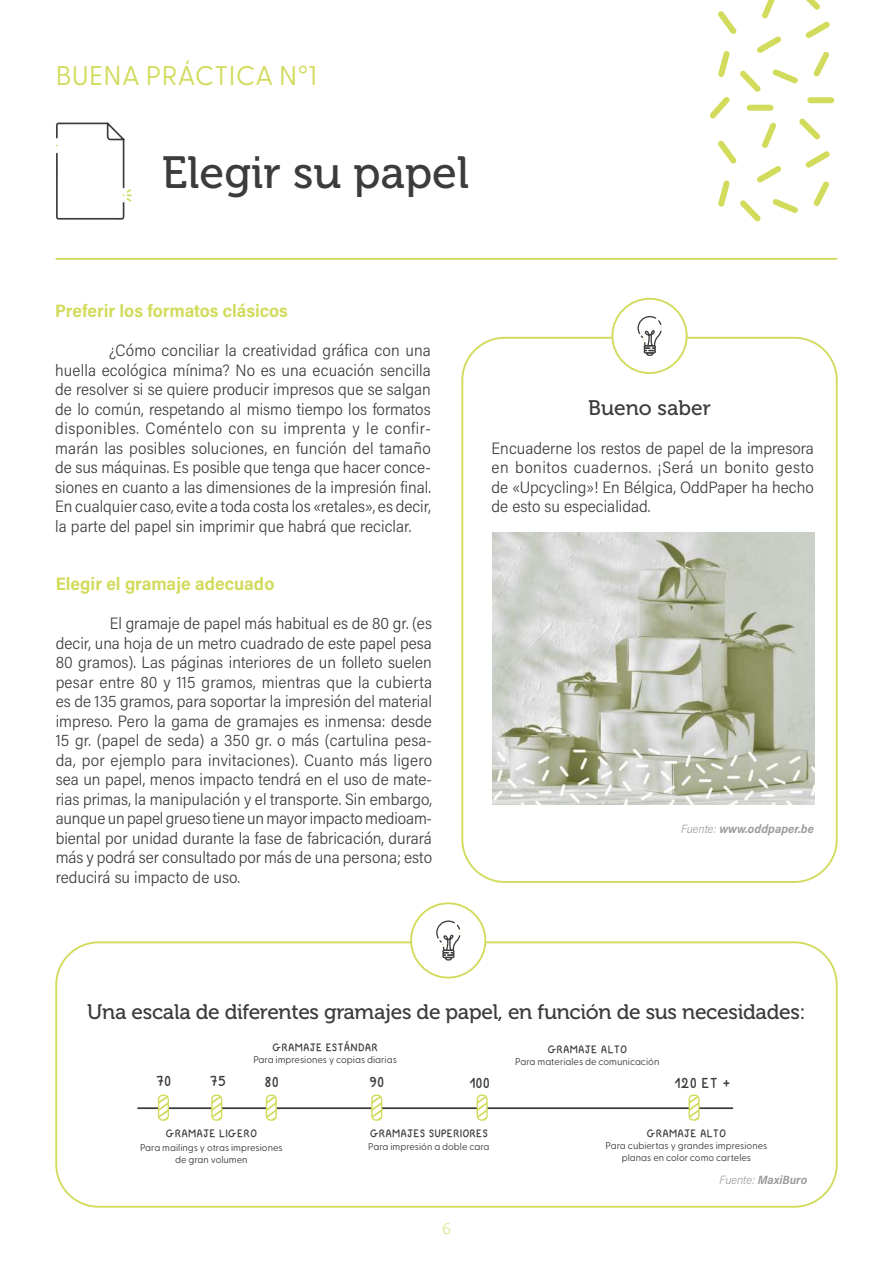
<style>
.page{position:relative;width:893px;height:1263px;background:#fff}
.page>*{position:absolute;margin:0;border:0;box-sizing:border-box;transform-origin:0 0}
.t1{font:45px "Museo 500";color:#3c3c3b}
.t2{font:27px "Greycliff CF";letter-spacing:.01em;color:#d2db5c}
.t3{font:21px "Museo 500";letter-spacing:-.015em;color:#3c3c3b}
.t4{font:700 18.15px "Manuscrite Beecom";color:#3c3c3b}
.t5{font:700 18px "Acumin Pro Semi Cond";color:#d2db5c}
.t6{font:300 16.5px/19.5px "Acumin Pro Semi Cond";color:#3c3c3b;text-align:justify}
.t7{font:15px "Museo 100";color:#d2db5c}
.t8{font:700 13.95px "Manuscrite Beecom";color:#3c3c3b}
.t9{font:italic 700 12px "Acumin Pro Semi Cond";color:#9d9d9c}
.t10{font:9.75px/11.7px "Greycliff CF";color:#3c3c3b;text-align:center}
.s1{font-weight:300}
</style>
<div class="page">
<hr style="left:56px;top:258px;width:781px;height:2px;background:#d2db5c">
<svg style="left:709px;top:0;width:126px;height:222px"></svg>
<div style="left:461px;top:337px;width:377px;height:546px;border:2px solid #d2db5c;border-radius:43px"></div>
<div style="left:55px;top:941px;width:783px;height:267px;border:2px solid #d2db5c;border-radius:43px"></div>
<div style="left:612px;top:299px;width:75px;height:74px;background:#fff;border-radius:50%"></div>
<div style="left:611px;top:298px;width:77px;height:76px;border:2px solid #d2db5c;border-radius:50%"></div>
<div style="left:411px;top:903px;width:74px;height:74px;background:#fff;border-radius:50%"></div>
<div style="left:410px;top:902px;width:76px;height:76px;border:2px solid #d2db5c;border-radius:50%"></div>
<svg style="left:638px;top:316px;width:24px;height:40px"></svg>
<svg style="left:437px;top:920px;width:24px;height:41px"></svg>
<svg style="left:56px;top:122px;width:76px;height:98px"></svg>
<img style="left:492px;top:533px;width:323px;height:272px">
<hr style="left:138px;top:1107px;width:594px;height:2px;background:#3c3c3b">
<svg style="left:160px;top:1096px;width:7px;height:23px"></svg>
<div style="left:158px;top:1094px;width:11px;height:27px;border:1px solid #d2db5c;border-radius:4px"></div>
<svg style="left:213px;top:1096px;width:7px;height:23px"></svg>
<div style="left:211px;top:1094px;width:11px;height:27px;border:1px solid #d2db5c;border-radius:4px"></div>
<svg style="left:268px;top:1096px;width:7px;height:23px"></svg>
<div style="left:266px;top:1094px;width:11px;height:27px;border:1px solid #d2db5c;border-radius:4px"></div>
<svg style="left:373px;top:1096px;width:7px;height:23px"></svg>
<div style="left:371px;top:1094px;width:11px;height:27px;border:1px solid #d2db5c;border-radius:4px"></div>
<svg style="left:479px;top:1096px;width:7px;height:23px"></svg>
<div style="left:477px;top:1094px;width:11px;height:27px;border:1px solid #d2db5c;border-radius:4px"></div>
<svg style="left:690px;top:1096px;width:8px;height:23px"></svg>
<div style="left:688px;top:1094px;width:12px;height:27px;border:1px solid #d2db5c;border-radius:4px"></div>
<h2 class="t2" style="left:56px;top:56px;width:262px">BUENA PRÁCTICA N°1</h2>
<h1 class="t1" style="left:162px;top:148px;width:309px">Elegir su papel</h1>
<p class="t5" style="left:55px;top:298px;width:234px">Preferir los formatos clásicos</p>
<p class="t6" style="left:55px;top:340px;width:377px;text-indent:54px">¿Cómo conciliar la creatividad gráfica con una huella ecológica mínima? No es una ecuación sencilla de resolver si se quiere producir impresos que se salgan de lo común, respetando al mismo tiempo los formatos disponibles. Coméntelo con su imprenta y le confir&shy;marán las posibles soluciones, en función del tamaño de sus máquinas. Es posible que tenga que hacer conce&shy;siones en cuanto a las dimensiones de la impresión final.<br>En cualquier caso, evite a toda costa los «retales», es decir, la parte del papel sin imprimir que habrá que reciclar.</p>
<p class="t5" style="left:56px;top:571px;width:220px">Elegir el gramaje adecuado</p>
<p class="t6" style="left:56px;top:613px;width:378px;text-indent:54px">El gramaje de papel más habitual es de 80 gr. (es decir, una hoja de un metro cuadrado de este papel pesa 80 gramos). Las páginas interiores de un folleto suelen pesar entre 80 y 115 gramos, mientras que la cubierta es de 135 gramos, para soportar la impresión del material impreso. Pero la gama de gramajes es inmensa: desde 15 gr. (papel de seda) a 350 gr. o más (cartulina pesa&shy;da, por ejemplo para invitaciones). Cuanto más ligero sea un papel, menos impacto tendrá en el uso de mate&shy;rias primas, la manipulación y el transporte. Sin embargo, aunque un papel grueso tiene un mayor impacto medioam&shy;biental por unidad durante la fase de fabricación, durará más y podrá ser consultado por más de una persona; esto reducirá su impacto de uso.</p>
<p class="t3" style="left:588px;top:396px;width:124px">Bueno saber</p>
<p class="t6" style="left:492px;top:438px;width:324px">Encuaderne los restos de papel de la impresora en bonitos cuadernos. ¡Será un bonito gesto de «Upcycling»! En Bélgica, OddPaper ha hecho de esto su especialidad.</p>
<p class="t9" style="left:681px;top:820px;width:134px"><span class="s1">Fuente:</span> www.oddpaper.be</p>
<p class="t3" style="left:87px;top:1001px;width:720px">Una escala de diferentes gramajes de papel, en función de sus necesidades:</p>
<p class="t8" style="left:272px;top:1038px;width:108px">GRAMAJE ESTÁNDAR</p>
<p class="t8" style="left:547px;top:1041px;width:81px">GRAMAJE ALTO</p>
<p class="t10" style="left:253px;top:1053px;width:145px">Para impresiones y copias diarias</p>
<p class="t10" style="left:515px;top:1055px;width:146px">Para materiales de comunicación</p>
<p class="t4" style="left:156px;top:1070px;width:17px">70</p>
<p class="t4" style="left:209px;top:1070px;width:18px">75</p>
<p class="t4" style="left:264px;top:1071px;width:16px">80</p>
<p class="t4" style="left:369px;top:1071px;width:17px">90</p>
<p class="t4" style="left:469px;top:1072px;width:22px">100</p>
<p class="t4" style="left:674px;top:1072px;width:58px">120 ET +</p>
<p class="t8" style="left:166px;top:1125px;width:93px">GRAMAJE LIGERO</p>
<p class="t10" style="left:140px;top:1141px;width:144px">Para mailings y otras impresiones de gran volumen</p>
<p class="t8" style="left:370px;top:1125px;width:120px">GRAMAJES SUPERIORES</p>
<p class="t10" style="left:368px;top:1139px;width:123px">Para impresión a doble cara</p>
<p class="t7" style="left:442px;top:1221px;width:10px">6</p>
<p class="t8" style="left:646px;top:1125px;width:81px">GRAMAJE ALTO</p>
<p class="t10" style="left:606px;top:1139px;width:163px">Para cubiertas y grandes impresiones planas en color como carteles</p>
<p class="t9" style="left:719px;top:1171px;width:89px"><span class="s1">Fuente:</span> MaxiBuro</p>
</div>
